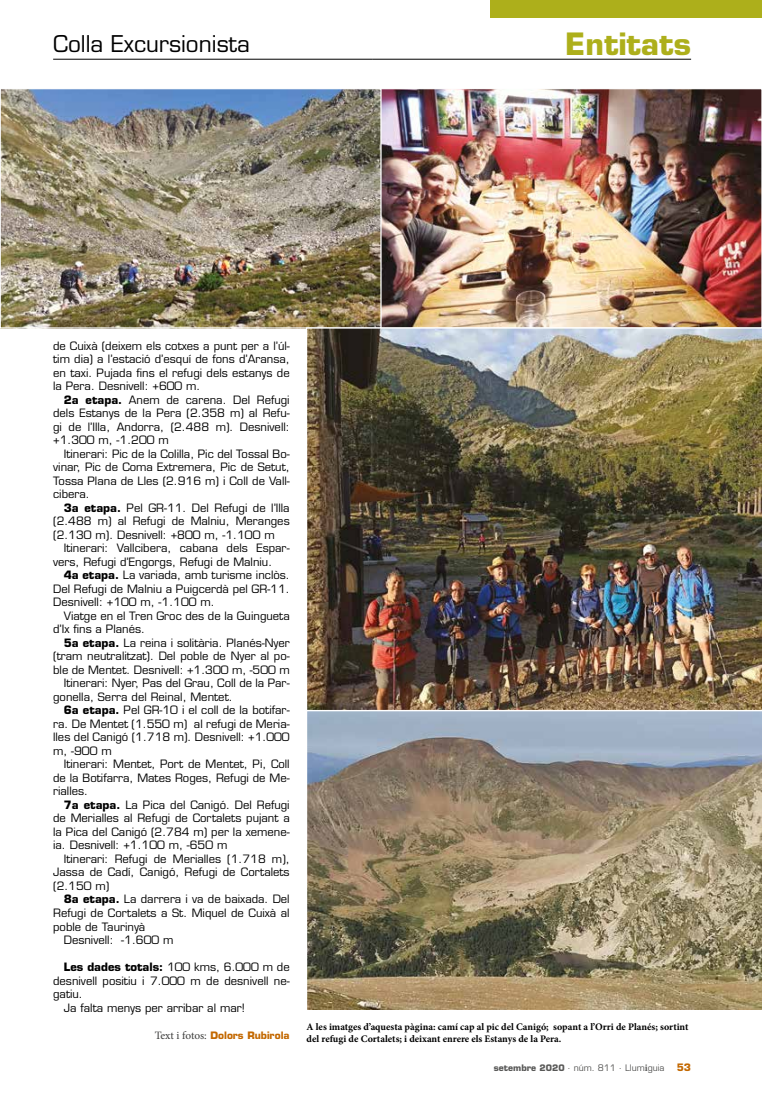
<style>
.page{position:relative;width:762px;height:1117px;background:#fff}
.page>*{position:absolute;margin:0;border:0;box-sizing:border-box;transform-origin:0 0}
.t1{font:700 30px "Eurostile LT Std";color:#adaf1b}
.t2{font:22.5px "Eurostile LT Std";color:#000}
.t3{font:11.25px/13.5px "Eurostile LT Std";color:#000;text-align:justify}
.t4{font:700 11.25px "Eurostile LT Std";color:#000}
.t5{font:700 10px/12px "Minion Pro";color:#000}
.t6{font:700 10px "Eurostile LT Std";color:#c36800}
.t7{font:8.75px "Eurostile LT Std";color:#575756}
.s1{font-weight:700}
.s2{font-weight:400}
.s3{font-family:"Minion Pro";font-weight:400;font-size:11.25px;color:#3c3c3b}
.s4{font-family:"Minion Pro";font-weight:700;font-size:10px}
.s5{font-weight:700;font-size:10px;color:#c36800}
</style>
<div class="page">
<div style="left:490px;top:0;width:272px;height:18px;background:#adaf1b"></div>
<hr style="left:53px;top:59px;width:319px;height:1px;background:#000">
<hr style="left:372px;top:59px;width:319px;height:1px;background:#000">
<svg style="left:307px;top:711px;width:455px;height:299px;background:#948b76"></svg>
<img style="left:382px;top:90px;width:378px;height:236px">
<img style="left:2px;top:90px;width:378px;height:236px">
<div style="left:0;top:88px;width:382px;height:240px;border:1px solid #fff"></div>
<svg style="left:0;top:88px;width:1px;height:240px"></svg>
<img style="left:306px;top:327px;width:456px;height:383px">
<h2 class="t2" style="left:53px;top:31px;width:198px">Colla Excursionista</h2>
<h1 class="t1" style="left:565px;top:26px;width:127px">Entitats</h1>
<p class="t3" style="left:53px;top:339px;width:238px">de Cuixà (deixem els cotxes a punt per a l’úl&shy;tim dia) a l’estació d’esquí de fons d’Aransa, en taxi. Pujada fins el refugi dels estanys de la Pera. Desnivell: +600 m.</p>
<p class="t3" style="left:53px;top:393px;width:238px;text-indent:11px"><span class="s1">2a etapa.</span> Anem de carena. Del Refugi dels Estanys de la Pera (2.358 m) al Refu&shy;gi de l’Illa, Andorra, (2.488 m). Desnivell: +1.300 m, -1.200 m</p>
<p class="t3" style="left:53px;top:447px;width:238px;text-indent:11px">Itinerari: Pic de la Colilla, Pic del Tossal Bo&shy;vinar, Pic de Coma Extremera, Pic de Setut, Tossa Plana de Lles (2.916 m) i Coll de Vall&shy;cibera.</p>
<p class="t3" style="left:53px;top:501px;width:238px;text-indent:11px"><span class="s1">3a etapa.</span> Pel GR-11. Del Refugi de l’Illa (2.488 m) al Refugi de Malniu, Meranges (2.130 m). Desnivell: +800 m, -1.100 m</p>
<p class="t3" style="left:53px;top:541px;width:238px;text-indent:11px">Itinerari: Vallcibera, cabana dels Espar&shy;vers, Refugi d’Engorgs, Refugi de Malniu.</p>
<p class="t3" style="left:53px;top:568px;width:238px;text-indent:11px"><span class="s1">4a etapa.</span> La variada, amb turisme inclòs.<br>Del Refugi de Malniu a Puigcerdà pel GR-11.<br>Desnivell: +100 m, -1.100 m.</p>
<p class="t3" style="left:53px;top:609px;width:238px;text-indent:11px">Viatge en el Tren Groc des de la Guingueta d’Ix fins a Planés.</p>
<p class="t3" style="left:64px;top:636px;width:227px"><span class="s1">5a etapa.</span> La reina i solitària. Planés-Nyer</p>
<p class="t3" style="left:53px;top:649px;width:238px">(tram neutralitzat). Del poble de Nyer al po-</p>
<p class="t3" style="left:53px;top:663px;width:238px">ble de Mentet. Desnivell: +1.300 m, -500 m</p>
<p class="t3" style="left:64px;top:676px;width:227px">Itinerari: Nyer, Pas del Grau, Coll de la Par-</p>
<p class="t3" style="left:53px;top:690px;width:181px">gonella, Serra del Reinal, Mentet.</p>
<p class="t3" style="left:64px;top:703px;width:227px"><span class="s1">6a etapa.</span> Pel GR-10 i el coll de la botifar-</p>
<p class="t3" style="left:53px;top:717px;width:238px">ra. De Mentet (1.550 m) al refugi de Meria-</p>
<p class="t3" style="left:53px;top:730px;width:238px">lles del Canigó (1.718 m). Desnivell: +1.000</p>
<p class="t3" style="left:53px;top:744px;width:60px">m, -900 m</p>
<p class="t3" style="left:64px;top:757px;width:227px">Itinerari: Mentet, Port de Mentet, Pi, Coll</p>
<p class="t3" style="left:53px;top:771px;width:238px">de la Botifarra, Mates Roges, Refugi de Me-</p>
<p class="t3" style="left:53px;top:784px;width:36px">rialles.</p>
<p class="t3" style="left:64px;top:798px;width:227px"><span class="s1">7a etapa.</span> La Pica del Canigó. Del Refugi</p>
<p class="t3" style="left:53px;top:811px;width:238px">de Merialles al Refugi de Cortalets pujant a</p>
<p class="t3" style="left:53px;top:825px;width:238px">la Pica del Canigó (2.784 m) per la xemene-</p>
<p class="t3" style="left:53px;top:838px;width:176px">ia. Desnivell: +1.100 m, -650 m</p>
<p class="t3" style="left:64px;top:852px;width:227px">Itinerari: Refugi de Merialles (1.718 m),</p>
<p class="t3" style="left:53px;top:865px;width:238px">Jassa de Cadí, Canigó, Refugi de Cortalets</p>
<p class="t3" style="left:53px;top:879px;width:58px">(2.150 m)</p>
<p class="t3" style="left:64px;top:892px;width:227px"><span class="s1">8a etapa.</span> La darrera i va de baixada. Del</p>
<p class="t3" style="left:53px;top:906px;width:238px">Refugi de Cortalets a St. Miquel de Cuixà al</p>
<p class="t3" style="left:53px;top:919px;width:94px">poble de Taurinyà</p>
<p class="t3" style="left:64px;top:933px;width:111px">Desnivell: -1.600 m</p>
<p class="t4" style="left:64px;top:959px;width:227px">Les dades totals: <span class="s2">100 kms, 6.000 m de</span></p>
<p class="t3" style="left:53px;top:973px;width:238px">desnivell positiu i 7.000 m de desnivell ne-</p>
<p class="t3" style="left:53px;top:987px;width:31px">gatiu.</p>
<p class="t3" style="left:64px;top:1000px;width:182px">Ja falta menys per arribar al mar!</p>
<p class="t6" style="left:155px;top:1028px;width:136px"><span class="s3">Text i fotos:</span> Dolors Rubirola</p>
<p class="t5" style="left:306px;top:1020px;width:383px">A les imatges d’aquesta pàgina: camí cap al pic del Canigó; sopant a l’Orri de Planés; sortint del refugi de Cortalets; i deixant enrere els Estanys de la Pera.</p>
<p class="t7" style="left:494px;top:1062px;width:199px"><span class="s1">setembre 2020</span> · núm. 811 · Llum<span class="s4">i</span>guia <span class="s5">53</span></p>
</div>
